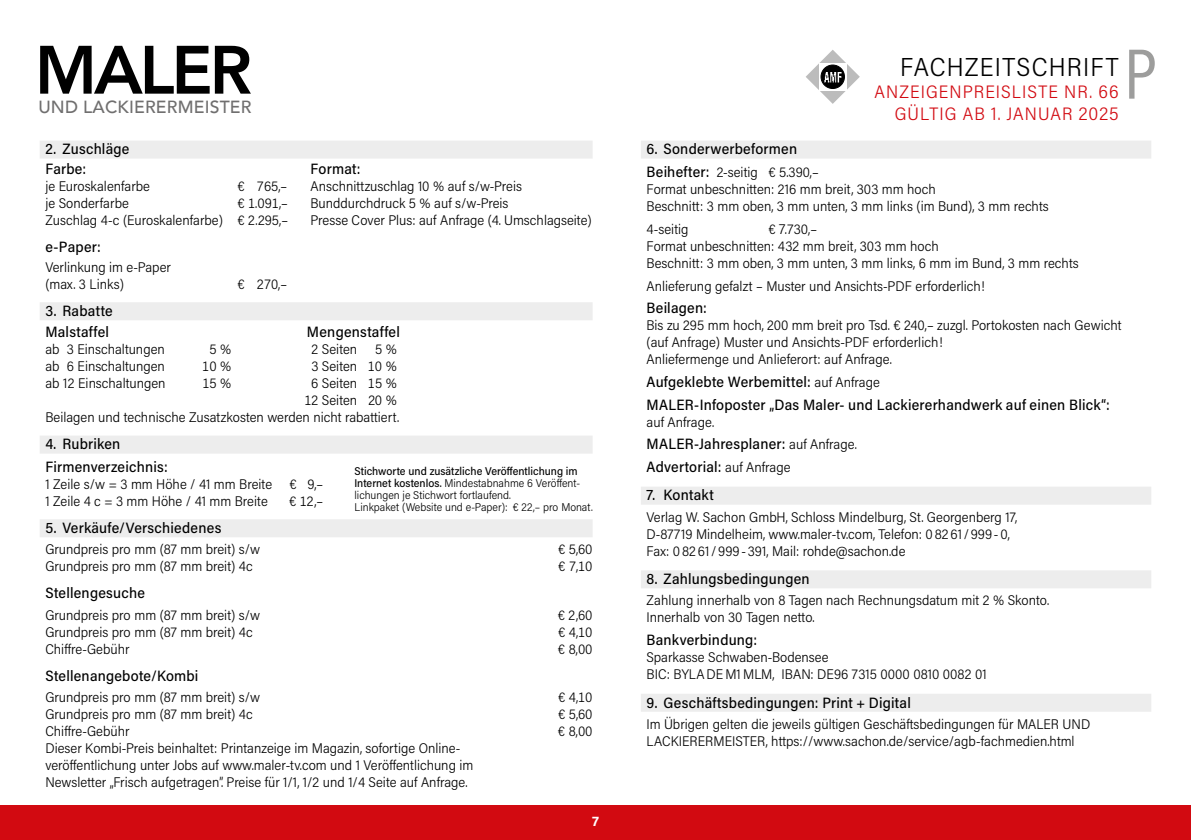
<style>
.page{position:relative;width:1191px;height:840px;background:#fff}
.page>*{position:absolute;margin:0;border:0;box-sizing:border-box;transform-origin:0 0}
.Zahlen{font:72px "Acumin Variable Concept";color:#9d9d9c}
.t1{font:800 67.6px "Avenir";letter-spacing:-.045em;color:#000}
.Text{font:26px "Acumin Variable Concept";letter-spacing:-.01em;color:#000}
.Text-2{font:18px/22px "Acumin Variable Concept";letter-spacing:.005em;color:#d20a11;text-align:right}
.t2{font:500 17.6px "Avenir";letter-spacing:.01em;color:#706f6f}
.Text-3{font:15px "Acumin Variable Concept";letter-spacing:.015em;color:#000}
.Überschrift___Raster{font:15px "Acumin Variable Concept";letter-spacing:.015em;color:#000}
.Text-4{font:14px/17px "Acumin Variable Concept";letter-spacing:-.02em;color:#000}
.t3{font:14px "Acumin Variable Concept";color:#fff}
.Text-5{font:11.4px/12px "Acumin Variable Concept";letter-spacing:-.01em;color:#000}
.s1{font-size:15px}
.s2{font-size:14px}
</style>
<div class="page">
<div style="left:0;top:805px;width:1191px;height:34px;background:#d20a11"></div>
<div style="left:40px;top:140px;width:552px;height:18px;background:#ededed"></div>
<div style="left:40px;top:302px;width:552px;height:18px;background:#ededed"></div>
<div style="left:40px;top:435px;width:552px;height:18px;background:#ededed"></div>
<div style="left:40px;top:519px;width:552px;height:18px;background:#ededed"></div>
<div style="left:641px;top:140px;width:510px;height:18px;background:#ededed"></div>
<div style="left:641px;top:486px;width:510px;height:18px;background:#ededed"></div>
<div style="left:641px;top:570px;width:510px;height:18px;background:#ededed"></div>
<div style="left:641px;top:693px;width:510px;height:18px;background:#ededed"></div>
<svg style="left:806px;top:50px;width:54px;height:54px"></svg>
<svg style="left:819px;top:63px;width:27px;height:28px"></svg>
<img style="left:821px;top:65px;width:23px;height:23px;border-radius:12px">
<div style="left:820px;top:65px;width:25px;height:24px;border:1px solid #000;border-radius:50%"></div>
<h2 class="t1" style="left:35px;top:17px;width:219px">MALER</h2>
<p class="t2" style="left:38px;top:92px;width:215px">UND LACKIERERMEISTER</p>
<p class="Text-3" style="left:45px;top:139px;width:85px">2. Zuschläge</p>
<p class="Text-3" style="left:45px;top:158px;width:42px">Farbe:</p>
<p class="Text-4" style="left:45px;top:177px;width:106px">je Euroskalenfarbe</p>
<p class="Text-4" style="left:237px;top:177px;width:52px">€ 765,–</p>
<p class="Text-4" style="left:45px;top:194px;width:85px">je Sonderfarbe</p>
<p class="Text-4" style="left:45px;top:194px;width:245px;text-align:right">€ 1.091,–<br>Zuschlag 4-c (Euroskalenfarbe) € 2.295,–</p>
<p class="Text-3" style="left:45px;top:236px;width:57px">e-Paper:</p>
<p class="Text-4" style="left:45px;top:258px;width:127px">Verlinkung im e-Paper (max. 3 Links)</p>
<p class="Text-4" style="left:237px;top:275px;width:52px">€ 270,–</p>
<p class="Text-3" style="left:310px;top:158px;width:51px">Format:</p>
<p class="Text-4" style="left:310px;top:177px;width:283px">Anschnittzuschlag 10 % auf s/w-Preis<br>Bunddurchdruck 5 % auf s/w-Preis<br>Presse Cover Plus: auf Anfrage (4. Umschlagseite)</p>
<p class="Text-3" style="left:45px;top:300px;width:69px">3. Rabatte</p>
<p class="Text-3" style="left:45px;top:321px;width:65px">Malstaffel</p>
<p class="Text-3" style="left:307px;top:321px;width:94px">Mengenstaffel</p>
<p class="Text-4" style="left:45px;top:340px;width:121px">ab 3 Einschaltungen</p>
<p class="Text-4" style="left:209px;top:340px;width:24px">5 %</p>
<p class="Text-4" style="left:311px;top:340px;width:88px">2 Seiten 5 %</p>
<p class="Text-4" style="left:45px;top:357px;width:121px">ab 6 Einschaltungen</p>
<p class="Text-4" style="left:202px;top:357px;width:31px">10 %</p>
<p class="Text-4" style="left:311px;top:357px;width:88px">3 Seiten 10 %</p>
<p class="Text-4" style="left:45px;top:374px;width:122px">ab 12 Einschaltungen</p>
<p class="Text-4" style="left:202px;top:374px;width:31px">15 %</p>
<p class="Text-4" style="left:45px;top:374px;width:356px;text-align:right">6 Seiten 15 %<br>12 Seiten 20 %<br>Beilagen und technische Zusatzkosten werden nicht rabattiert.</p>
<p class="Text-3" style="left:45px;top:433px;width:77px">4. Rubriken</p>
<p class="Text-3" style="left:45px;top:456px;width:123px">Firmenverzeichnis:</p>
<p class="Text-4" style="left:45px;top:475px;width:280px">1 Zeile s/w = 3 mm Höhe / 41 mm Breite € 9,–<br>1 Zeile 4 c = 3 mm Höhe / 41 mm Breite</p>
<p class="Text-5" style="left:354px;top:464px;width:228px">Stichworte und -zusätzliche Veröffentlichung im<br>Internet kostenlos. Mindestabnahme 6 Veröffent&shy;lichungen je Stichwort fortlaufend.</p>
<p class="Text-5" style="left:354px;top:500px;width:240px">Linkpaket (Website und e-Paper): € 22,– pro Monat.</p>
<p class="Text-4" style="left:289px;top:492px;width:36px">€ 12,–</p>
<p class="Überschrift___Raster" style="left:45px;top:517px;width:177px">5. Verkäufe/Verschiedenes</p>
<p class="Text-4" style="left:45px;top:540px;width:217px">Grundpreis pro mm (87 mm breit) s/w</p>
<p class="Text-4" style="left:558px;top:540px;width:36px">€ 5,60</p>
<p class="Text-4" style="left:45px;top:557px;width:209px">Grundpreis pro mm (87 mm breit) 4c</p>
<p class="Text-4" style="left:558px;top:557px;width:36px">€ 7,10</p>
<p class="Überschrift___Raster" style="left:45px;top:582px;width:101px">Stellengesuche</p>
<p class="Text-4" style="left:45px;top:605px;width:217px">Grundpreis pro mm (87 mm breit) s/w</p>
<p class="Text-4" style="left:558px;top:605px;width:37px">€ 2,60</p>
<p class="Text-4" style="left:45px;top:622px;width:209px">Grundpreis pro mm (87 mm breit) 4c</p>
<p class="Text-4" style="left:558px;top:622px;width:36px">€ 4,10</p>
<p class="Text-4" style="left:45px;top:639px;width:86px">Chiffre-Gebühr</p>
<p class="Text-4" style="left:558px;top:639px;width:36px">€ 8,00</p>
<p class="Überschrift___Raster" style="left:45px;top:664px;width:154px">Stellenangebote/Kombi</p>
<p class="Text-4" style="left:45px;top:687px;width:217px">Grundpreis pro mm (87 mm breit) s/w</p>
<p class="Text-4" style="left:558px;top:687px;width:36px">€ 4,10</p>
<p class="Text-4" style="left:45px;top:704px;width:209px">Grundpreis pro mm (87 mm breit) 4c</p>
<p class="Text-4" style="left:558px;top:704px;width:36px">€ 5,60</p>
<p class="Text-4" style="left:45px;top:721px;width:86px">Chiffre-Gebühr</p>
<p class="Text-4" style="left:558px;top:721px;width:36px">€ 8,00</p>
<p class="Text-4" style="left:45px;top:738px;width:430px">Dieser Kombi-Preis beinhaltet: Printanzeige im Magazin, sofortige Online&shy;veröffentlichung unter Jobs auf www.maler-tv.com und 1 Veröffentlichung im<br>Newsletter „Frisch aufgetragen”. Preise für 1/1, 1/2 und 1/4 Seite auf Anfrage.</p>
<p class="t3" style="left:592px;top:811px;width:8px">7</p>
<p class="Text" style="left:900px;top:49px;width:221px">FACHZEITSCHRIFT</p>
<p class="Text-2" style="left:874px;top:80px;width:246px">ANZEIGENPREISLISTE NR. 66<br>GÜLTIG AB 1. JANUAR 2025</p>
<p class="Zahlen" style="left:1124px;top:24px;width:46px">P</p>
<p class="Text-3" style="left:646px;top:139px;width:152px">6. Sonderwerbeformen</p>
<p class="Text-4" style="left:646px;top:163px;width:174px"><span class="s1">Beihefter:</span> 2-seitig € 5.390,–</p>
<p class="Text-4" style="left:646px;top:180px;width:404px">Format unbeschnitten: 216 mm breit, 303 mm hoch<br>Beschnitt: 3 mm oben, 3 mm unten, 3 mm links (im Bund), 3 mm rechts</p>
<p class="Text-4" style="left:646px;top:220px;width:44px">4-seitig</p>
<p class="Text-4" style="left:646px;top:220px;width:434px;text-indent:122px">€ 7.730,–<br>Format unbeschnitten: 432 mm breit, 303 mm hoch<br>Beschnitt: 3 mm oben, 3 mm unten, 3 mm links, 6 mm im Bund, 3 mm rechts</p>
<p class="Text-4" style="left:646px;top:276px;width:340px">Anlieferung gefalzt – Muster und Ansichts-PDF erforderlich!</p>
<p class="Text-3" style="left:646px;top:297px;width:62px">Beilagen:</p>
<p class="Text-4" style="left:646px;top:316px;width:477px">Bis zu 295 mm hoch, 200 mm breit pro Tsd. € 240,– zuzgl. Portokosten nach Gewicht (auf Anfrage) Muster und Ansichts-PDF erforderlich!<br>Anliefermenge und Anlieferort: auf Anfrage.</p>
<p class="Text-3" style="left:646px;top:371px;width:235px">Aufgeklebte Werbemittel: <span class="s2">auf Anfrage</span></p>
<p class="Text-3" style="left:646px;top:394px;width:464px">MALER-Infoposter „Das Maler- und Lackiererhandwerk auf einen Blick“:</p>
<p class="Text-4" style="left:646px;top:412px;width:69px">auf Anfrage.</p>
<p class="Text-3" style="left:646px;top:433px;width:212px">MALER-Jahresplaner: <span class="s2">auf Anfrage.</span></p>
<p class="Text-3" style="left:646px;top:456px;width:146px">Advertorial: <span class="s2">auf Anfrage</span></p>
<p class="Text-3" style="left:646px;top:484px;width:69px">7. Kontakt</p>
<p class="Text-4" style="left:646px;top:507px;width:372px">Verlag W. Sachon GmbH, Schloss Mindelburg, St. Georgenberg 17,<br>D-87719 Mindelheim, www.maler-tv.com, Telefon: 08261/999-0,<br>Fax: 08261/999-391, Mail: rohde@sachon.de</p>
<p class="Text-3" style="left:646px;top:568px;width:165px">8. Zahlungsbedingungen</p>
<p class="Text-4" style="left:646px;top:591px;width:404px">Zahlung innerhalb von 8 Tagen nach Rechnungsdatum mit 2 % Skonto.<br>Innerhalb von 30 Tagen netto.</p>
<p class="Text-3" style="left:646px;top:629px;width:112px">Bankverbindung:</p>
<p class="Text-4" style="left:646px;top:647px;width:342px">Sparkasse Schwaben-Bodensee<br>BIC: BYLADEM1MLM, IBAN: DE96 7315 0000 0810 0082 01</p>
<p class="Überschrift___Raster" style="left:646px;top:691px;width:265px">9. Geschäftsbedingungen: Print +Digital</p>
<p class="Text-4" style="left:646px;top:714px;width:446px">Im Übrigen gelten die jeweils gültigen Geschäftsbedingungen für MALER UND<br>LACKIERERMEISTER, https://www.sachon.de/service/agb-fachmedien.html</p>
</div>
